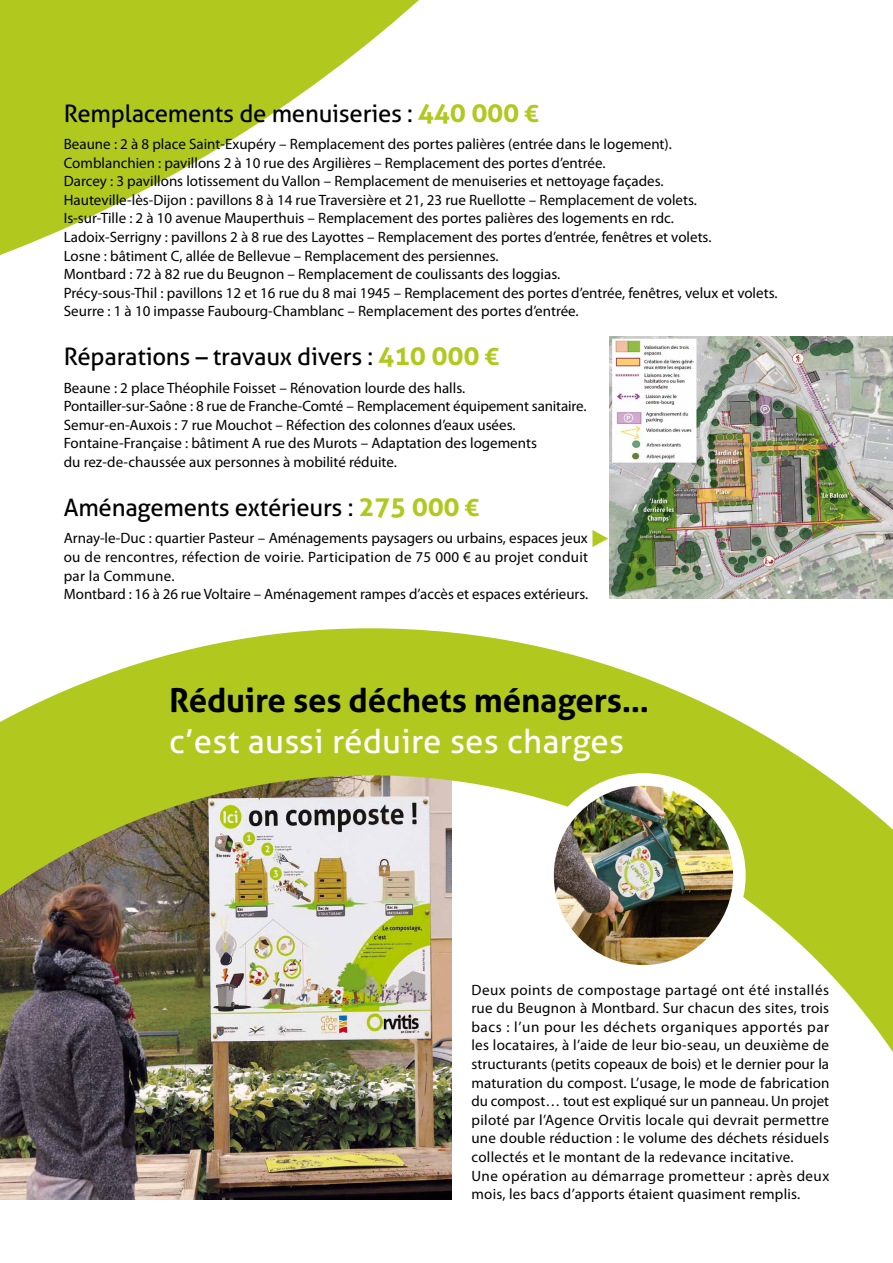
<style>
.page{position:relative;width:893px;height:1263px;background:#fff}
.page>*{position:absolute;margin:0;border:0;box-sizing:border-box;transform-origin:0 0}
.t1{font:33px "Aller";letter-spacing:.01em;color:#fff}
.t2{font:700 33px "Aller";letter-spacing:-.005em;color:#000}
.t3{font:24px "Aller";letter-spacing:-.01em;color:#000}
.t4{font:15px/18.6px "Myriad Pro";color:#000}
.s1{font-weight:700;font-size:27px;color:#b1c91f}
.s2{font-weight:700;color:#b1c91f}
</style>
<div class="page">
<svg style="left:0;top:0;width:419px;height:255px"></svg>
<img style="left:610px;top:336px;width:283px;height:262px">
<svg style="left:592px;top:530px;width:16px;height:17px"></svg>
<img style="left:0;top:628px;width:893px;height:572px">
<img style="left:552px;top:783px;width:187px;height:185px">
<div style="left:541px;top:773px;width:205px;height:204px;border:13px solid #fff;border-radius:50%"></div>
<h2 class="t3" style="left:64px;top:99px;width:476px">Remplacements de menuiseries : <span class="s1">440 000</span> <span class="s2">€</span></h2>
<p class="t4" style="left:64px;top:134px;width:715px">Beaune : 2 à 8 place Saint-Exupéry – Remplacement des portes palières (entrée dans le logement).<br>Comblanchien : pavillons 2 à 10 rue des Argilières – Remplacement des portes d’entrée.<br>Darcey : 3 pavillons lotissement du Vallon – Remplacement de menuiseries et nettoyage façades.<br>Hauteville-lès-Dijon : pavillons 8 à 14 rue Traversière et 21, 23 rue Ruellotte – Remplacement de volets.<br>Is-sur-Tille : 2 à 10 avenue Mauperthuis – Remplacement des portes palières des logements en rdc.<br>Ladoix-Serrigny : pavillons 2 à 8 rue des Layottes – Remplacement des portes d’entrée, fenêtres et volets.<br>Losne : bâtiment C, allée de Bellevue – Remplacement des persiennes.<br>Montbard : 72 à 82 rue du Beugnon – Remplacement de coulissants des loggias.<br>Précy-sous-Thil : pavillons 12 et 16 rue du 8 mai 1945 – Remplacement des portes d’entrée, fenêtres, velux et volets.<br>Seurre : 1 à 10 impasse Faubourg-Chamblanc – Remplacement des portes d’entrée.</p>
<h2 class="t3" style="left:64px;top:342px;width:436px">Réparations – travaux divers : <span class="s1">410 000</span> <span class="s2">€</span></h2>
<p class="t4" style="left:64px;top:378px;width:524px">Beaune : 2 place Théophile Foisset – Rénovation lourde des halls.<br>Pontailler-sur-Saône : 8 rue de Franche-Comté – Remplacement équipement sanitaire.<br>Semur-en-Auxois : 7 rue Mouchot – Réfection des colonnes d’eaux usées.<br>Fontaine-Française : bâtiment A rue des Murots – Adaptation des logements<br>du rez-de-chaussée aux personnes à mobilité réduite.</p>
<h2 class="t3" style="left:64px;top:493px;width:417px">Aménagements extérieurs : <span class="s1">275 000</span> <span class="s2">€</span></h2>
<p class="t4" style="left:64px;top:529px;width:526px">Arnay-le-Duc : quartier Pasteur – Aménagements paysagers ou urbains, espaces jeux ou de rencontres, réfection de voirie. Participation de 75 000 € au projet conduit par la Commune.<br>Montbard : 16 à 26 rue Voltaire – Aménagement rampes d’accès et espaces extérieurs.</p>
<h1 class="t2" style="left:169px;top:680px;width:481px">Réduire ses déchets ménagers…</h1>
<h1 class="t1" style="left:169px;top:721px;width:457px">c’est aussi réduire ses charges</h1>
<p class="t4" style="left:471px;top:980px;width:359px">Deux points de compostage partagé ont été installés rue du Beugnon à Montbard. Sur chacun des sites, trois bacs : l’un pour les déchets organiques apportés par les locataires, à l’aide de leur bio-seau, un deuxième de structurants (petits copeaux de bois) et le dernier pour la maturation du compost. L’usage, le mode de fabrication du compost… tout est expliqué sur un panneau. Un projet piloté par l’Agence Orvitis locale qui devrait permettre une double réduction : le volume des déchets résiduels collectés et le montant de la redevance incitative.<br>Une opération au démarrage prometteur : après deux mois, les bacs d’apports étaient quasiment remplis.</p>
</div>
